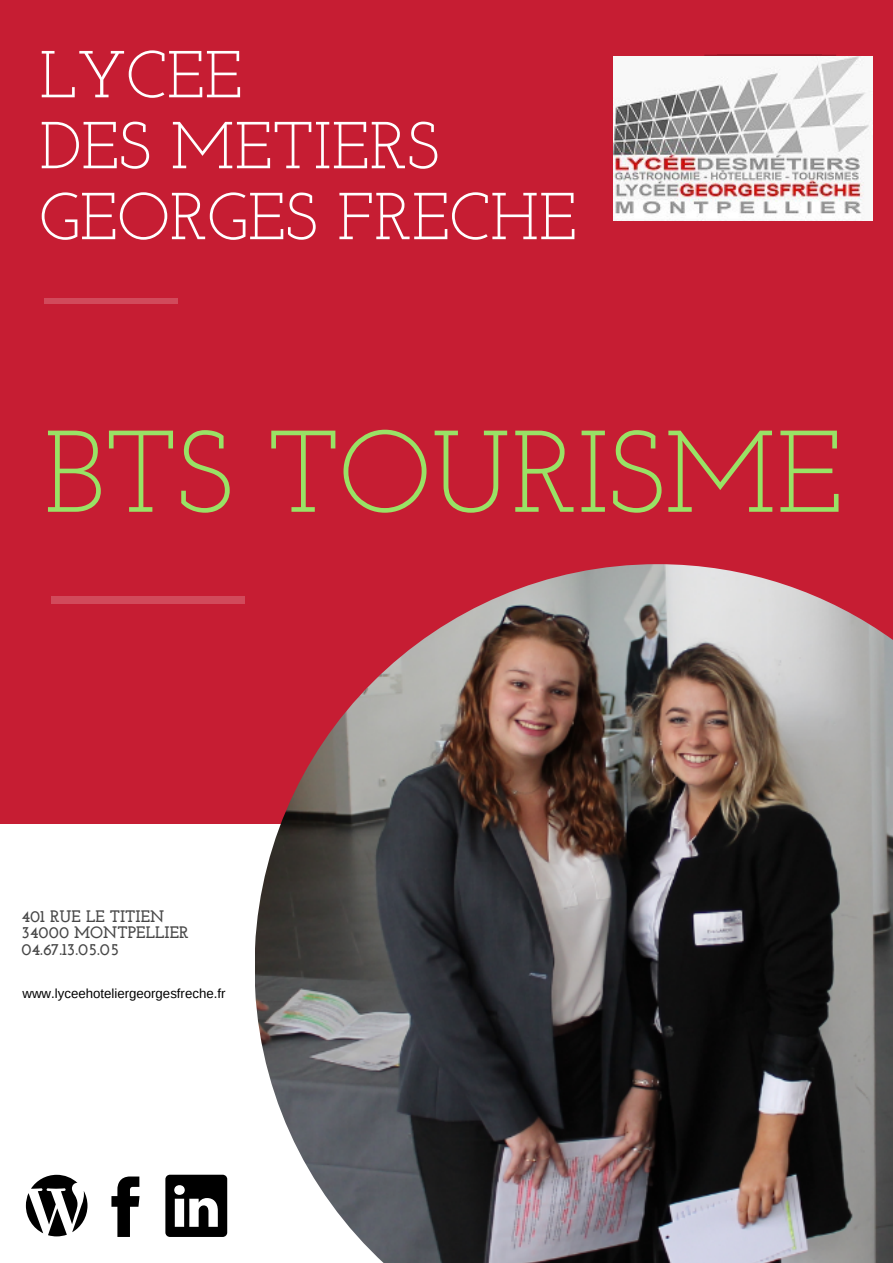
<style>
.page{position:relative;width:893px;height:1263px;background:#c61d33}
.page>*{position:absolute;margin:0;border:0;box-sizing:border-box;transform-origin:0 0}
.t1{font:115.95px "Josefin Slab";color:#99e265}
.t2{font:66.3px/70.9px "Josefin Slab";color:#fff}
.t3{font:700 16.5px/17px "Josefin Slab";color:#474747}
.t4{font:13.2px "Arimo";color:#000}
</style>
<div class="page">
<div style="left:0;top:824px;width:893px;height:439px;background:#fff"></div>
<div style="left:44px;top:298px;width:134px;height:6px;background:#d14a5b"></div>
<svg style="left:704px;top:55px;width:14px;height:1px"></svg>
<hr style="left:718px;top:55px;width:104px;height:3px;background:#000">
<svg style="left:822px;top:55px;width:14px;height:1px"></svg>
<img style="left:614px;top:56px;width:259px;height:165px">
<img style="left:255px;top:564px;width:638px;height:699px">
<svg style="left:26px;top:1175px;width:61px;height:61px"></svg>
<div style="left:51px;top:596px;width:193px;height:8px;background:#d14a5b"></div>
<svg style="left:111px;top:1176px;width:29px;height:61px"></svg>
<svg style="left:165px;top:1175px;width:62px;height:62px"></svg>
<h2 class="t2" style="left:39px;top:45px;width:539px">LYCEE<br>DES METIERS<br>GEORGES FRECHE</h2>
<h1 class="t1" style="left:44px;top:425px;width:800px">BTS TOURISME</h1>
<p class="t3" style="left:21px;top:909px;width:169px">401 RUE LE TITIEN<br>34000 MONTPELLIER<br>04.67.13.05.05</p>
<p class="t4" style="left:23px;top:986px;width:204px">www.lyceehoteliergeorgesfreche.fr</p>
</div>
